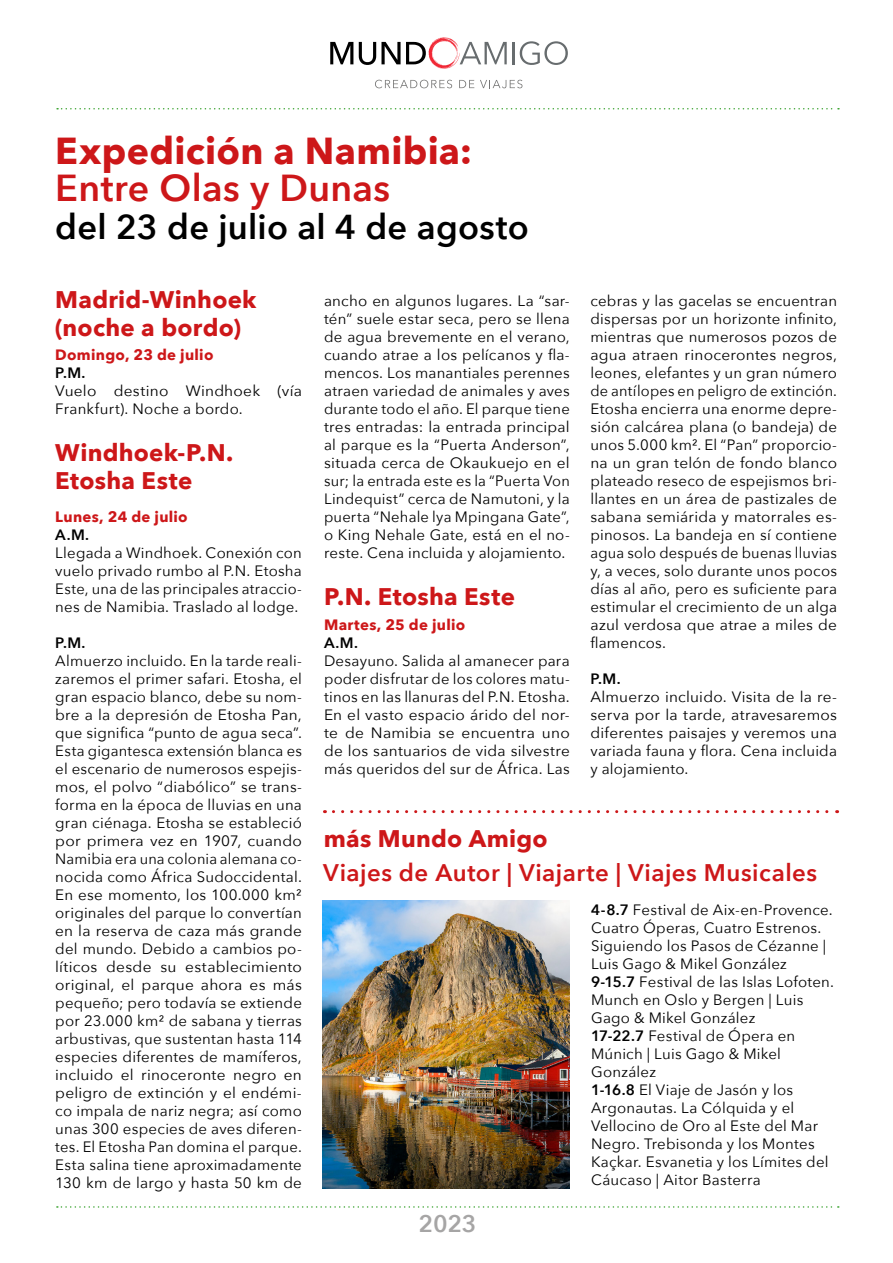
<style>
.page{position:relative;width:893px;height:1263px;background:#fff}
.page>*{position:absolute;margin:0;border:0;box-sizing:border-box;transform-origin:0 0}
.t1{font:700 37.5px "Avenir Next";letter-spacing:.005em;color:#cd1719}
.t2{font:600 37.5px "Avenir Next";letter-spacing:.01em;color:#cd1719}
.t3{font:600 34.5px "Avenir Next";letter-spacing:.005em;color:#000}
.t4{font:700 24px/28.5px "Avenir Next";letter-spacing:.01em;color:#cd1719}
.t5{font:600 24px "Avenir Next";letter-spacing:.02em;color:#cd1719}
.t6{font:600 24px "Avenir Next";color:#a6a5a5}
.t7{font:15px/18px "Avenir Next";letter-spacing:.015em;color:#000;text-align:justify}
.t8{font:700 15px "Avenir Next";letter-spacing:.02em;color:#cd1719}
.t9{font:600 15px "Avenir Next";color:#000}
.s1{font-weight:600}
</style>
<div class="page">
<svg style="left:330px;top:42px;width:23px;height:22px"></svg>
<hr style="left:513px;top:42px;width:2px;height:22px;background:#676c6e">
<svg style="left:520px;top:41px;width:48px;height:24px"></svg>
<svg style="left:359px;top:37px;width:148px;height:32px"></svg>
<svg style="left:375px;top:80px;width:77px;height:8px"></svg>
<svg style="left:459px;top:80px;width:15px;height:8px"></svg>
<svg style="left:480px;top:80px;width:42px;height:8px"></svg>
<svg style="left:57px;top:108px;width:782px;height:2px"></svg>
<svg style="left:57px;top:1206px;width:782px;height:2px"></svg>
<svg style="left:333px;top:810px;width:505px;height:3px"></svg>
<img style="left:323px;top:900px;width:246px;height:288px">
<h1 class="t1" style="left:55px;top:118px;width:419px">Expedición a Namibia:</h1>
<h1 class="t2" style="left:55px;top:156px;width:337px">Entre Olas y Dunas</h1>
<h2 class="t3" style="left:55px;top:197px;width:475px">del 23 de julio al 4 de agosto</h2>
<h3 class="t4" style="left:55px;top:284px;width:203px">Madrid-Winhoek (noche a bordo)</h3>
<p class="t8" style="left:55px;top:342px;width:160px">Domingo, 23 de julio</p>
<p class="t9" style="left:55px;top:360px;width:32px">P.M.</p>
<p class="t7" style="left:55px;top:381px;width:248px">Vuelo destino Windhoek (vía<br>Frankfurt). Noche a bordo.</p>
<h3 class="t4" style="left:55px;top:437px;width:180px">Windhoek-P.N.<br>Etosha Este</h3>
<p class="t8" style="left:55px;top:504px;width:134px">Lunes, 24 de julio</p>
<p class="t9" style="left:55px;top:522px;width:35px">A.M.</p>
<p class="t7" style="left:55px;top:543px;width:248px">Llegada a Windhoek. Conexión con vuelo privado rumbo al P.N. Etosha Este, una de las principales atraccio&shy;nes de Namibia. Traslado al lodge.</p>
<p class="t9" style="left:55px;top:630px;width:32px">P.M.</p>
<p class="t7" style="left:55px;top:651px;width:248px">Almuerzo incluido. En la tarde reali&shy;zaremos el primer safari. Etosha, el gran espacio blanco, debe su nom&shy;bre a la depresión de Etosha Pan, que significa “punto de agua seca”.<br>Esta gigantesca extensión blanca es el escenario de numerosos espejis&shy;mos, el polvo “diabólico” se trans&shy;forma en la época de lluvias en una gran ciénaga. Etosha se estableció por primera vez en 1907, cuando Namibia era una colonia alemana co&shy;nocida como África Sudoccidental.<br>En ese momento, los 100.000 km² originales del parque lo convertían en la reserva de caza más grande del mundo. Debido a cambios po&shy;líticos desde su establecimiento original, el parque ahora es más pequeño; pero todavía se extiende por 23.000 km² de sabana y tierras arbustivas, que sustentan hasta 114 especies diferentes de mamíferos, incluido el rinoceronte negro en peligro de extinción y el endémi&shy;co impala de nariz negra; así como unas 300 especies de aves diferen&shy;tes. El Etosha Pan domina el parque.<br>Esta salina tiene aproximadamente 130 km de largo y hasta 50 km de</p>
<p class="t7" style="left:324px;top:291px;width:247px">ancho en algunos lugares. La “sar&shy;tén” suele estar seca, pero se llena de agua brevemente en el verano, cuando atrae a los pelícanos y fla&shy;mencos. Los manantiales perennes atraen variedad de animales y aves durante todo el año. El parque tiene tres entradas: la entrada principal al parque es la “Puerta Anderson”, situada cerca de Okaukuejo en el sur; la entrada este es la “Puerta Von Lindequist” cerca de Namutoni, y la puerta “Nehale lya Mpingana Gate”, o King Nehale Gate, está en el no&shy;reste. Cena incluida y alojamiento.</p>
<h3 class="t4" style="left:324px;top:581px;width:193px">P.N. Etosha Este</h3>
<p class="t8" style="left:324px;top:612px;width:143px">Martes, 25 de julio</p>
<p class="t9" style="left:324px;top:630px;width:35px">A.M.</p>
<p class="t7" style="left:324px;top:651px;width:247px">Desayuno. Salida al amanecer para poder disfrutar de los colores matu&shy;tinos en las llanuras del P.N. Etosha.<br>En el vasto espacio árido del nor&shy;te de Namibia se encuentra uno de los santuarios de vida silvestre más queridos del sur de África. Las</p>
<p class="t7" style="left:590px;top:291px;width:248px">cebras y las gacelas se encuentran dispersas por un horizonte infinito, mientras que numerosos pozos de agua atraen rinocerontes negros, leones, elefantes y un gran número de antílopes en peligro de extinción.<br>Etosha encierra una enorme depre&shy;sión calcárea plana (o bandeja) de unos 5.000 km². El “Pan” proporcio&shy;na un gran telón de fondo blanco plateado reseco de espejismos bri&shy;llantes en un área de pastizales de sabana semiárida y matorrales es&shy;pinosos. La bandeja en sí contiene agua solo después de buenas lluvias y, a veces, solo durante unos pocos días al año, pero es suficiente para estimular el crecimiento de un alga azul verdosa que atrae a miles de flamencos.</p>
<p class="t9" style="left:590px;top:666px;width:32px">P.M.</p>
<p class="t7" style="left:590px;top:687px;width:248px">Almuerzo incluido. Visita de la re&shy;serva por la tarde, atravesaremos diferentes paisajes y veremos una variada fauna y flora. Cena incluida y alojamiento.</p>
<h3 class="t4" style="left:324px;top:823px;width:226px">más Mundo Amigo</h3>
<h3 class="t5" style="left:323px;top:852px;width:495px">Viajes de Autor | Viajarte | Viajes Musicales</h3>
<p class="t7" style="left:591px;top:900px;width:244px;text-align:left"><span class="s1">4-8.7</span> Festival de Aix-en-Provence.<br>Cuatro Óperas, Cuatro Estrenos.<br>Siguiendo los Pasos de Cézanne |<br>Luis Gago &amp; Mikel González<br><span class="s1">9-15.7</span> Festival de las Islas Lofoten.<br>Munch en Oslo y Bergen | Luis<br>Gago &amp; Mikel González<br><span class="s1">17-22.7</span> Festival de Ópera en<br>Múnich | Luis Gago &amp; Mikel<br>González<br><span class="s1">1-16.8</span> El Viaje de Jasón y los<br>Argonautas. La Cólquida y el<br>Vellocino de Oro al Este del Mar<br>Negro. Trebisonda y los Montes<br>Kaçkar. Esvanetia y los Límites del<br>Cáucaso | Aitor Basterra</p>
<h3 class="t6" style="left:418px;top:1203px;width:60px">2023</h3>
</div>
